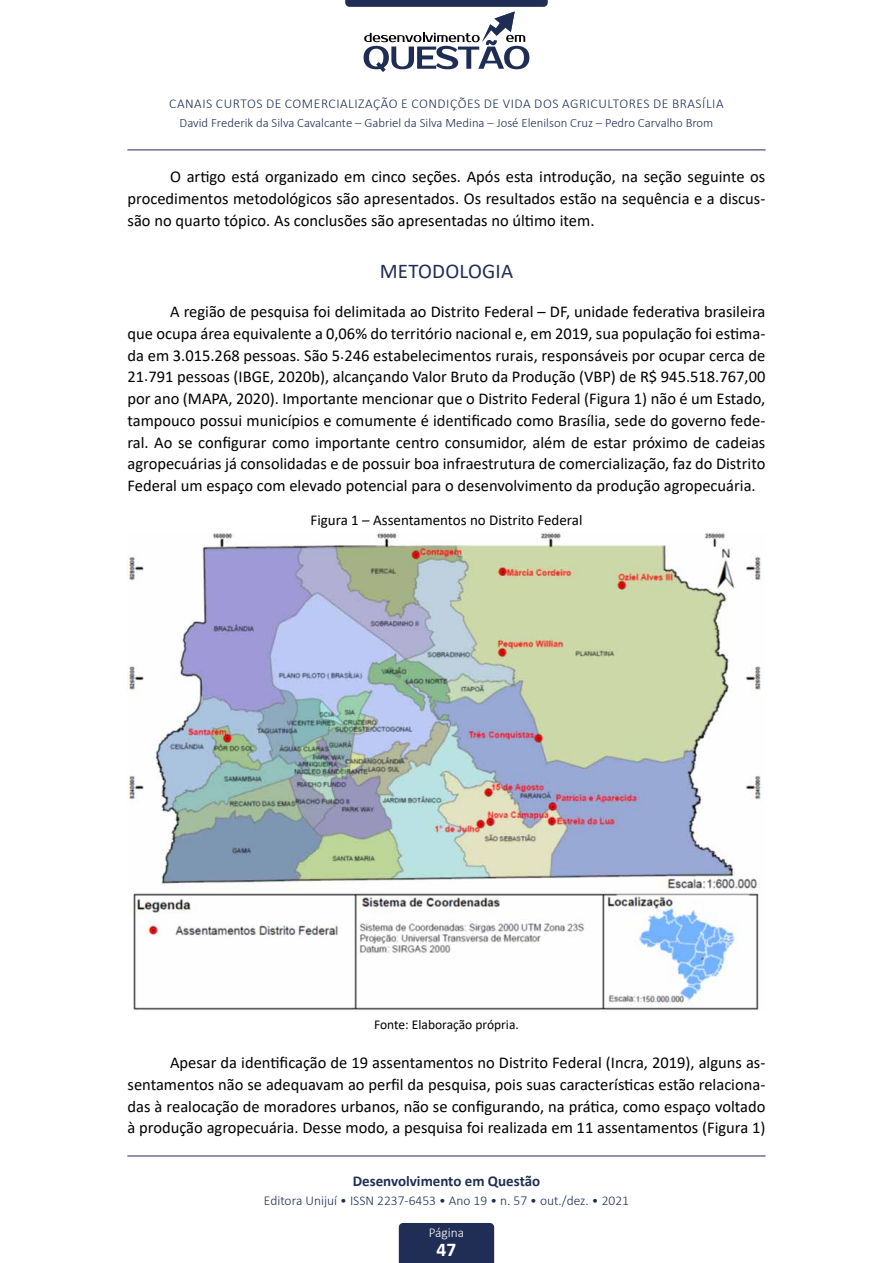
<style>
.page{position:relative;width:893px;height:1263px;background:#fff}
.page>*{position:absolute;margin:0;border:0;box-sizing:border-box;transform-origin:0 0}
.t1{font:21px "Calibri";letter-spacing:.01em;color:#202e55}
.t2{font:700 19.5px "Calibri";color:#fff}
.t3{font:16.5px/21.8px "Calibri";color:#000;text-align:justify}
.t4{font:15px "Calibri";color:#000}
.t5{font:700 15px "Calibri";color:#202e55}
.t6{font:300 13.5px "Calibri";letter-spacing:.035em;color:#202e55}
.t7{font:300 13.5px "Calibri";color:#202e55}
.t8{font:13.5px "Calibri";color:#000}
.t9{font:300 13.5px "Calibri";color:#fff}
.t10{font:300 12.75px "Calibri";color:#202e55}
</style>
<div class="page">
<svg style="left:345px;top:0;width:203px;height:72px"></svg>
<hr style="left:127px;top:150px;width:639px;height:1px;background:#202e55">
<div style="left:399px;top:1223px;width:95px;height:40px;background:#202e55"></div>
<hr style="left:127px;top:1155px;width:639px;height:1px;background:#202e55">
<img style="left:128px;top:533px;width:634px;height:478px">
<p class="t6" style="left:169px;top:95px;width:556px">CANAIS CURTOS DE COMERCIALIZAÇÃO E CONDIÇÕES DE VIDA DOS AGRICULTORES DE BRASÍLIA</p>
<p class="t10" style="left:180px;top:115px;width:535px">David Frederik da Silva Cavalcante – Gabriel da Silva Medina – José Elenilson Cruz – Pedro Carvalho Brom</p>
<p class="t3" style="left:128px;top:166px;width:639px;text-indent:43px">O artigo está organizado em cinco seções. Após esta introdução, na seção seguinte os procedimentos metodológicos são apresentados. Os resultados estão na sequência e a discus&shy;são no quarto tópico. As conclusões são apresentadas no último item.</p>
<p class="t1" style="left:380px;top:257px;width:135px">METODOLOGIA</p>
<p class="t3" style="left:128px;top:300px;width:639px;text-indent:43px">A região de pesquisa foi delimitada ao Distrito Federal – DF, unidade federativa brasileira que ocupa área equivalente a 0,06% do território nacional e, em 2019, sua população foi estima&shy;da em 3.015.268 pessoas. São 5.246 estabelecimentos rurais, responsáveis por ocupar cerca de 21.791 pessoas (IBGE, 2020b), alcançando Valor Bruto da Produção (VBP) de R$ 945.518.767,00 por ano (MAPA, 2020). Importante mencionar que o Distrito Federal (Figura 1) não é um Estado, tampouco possui municípios e comumente é identificado como Brasília, sede do governo fede&shy;ral. Ao se configurar como importante centro consumidor, além de estar próximo de cadeias agropecuárias já consolidadas e de possuir boa infraestrutura de comercialização, faz do Distrito Federal um espaço com elevado potencial para o desenvolvimento da produção agropecuária.</p>
<p class="t4" style="left:310px;top:509px;width:273px">Figura 1 – Assentamentos no Distrito Federal</p>
<p class="t8" style="left:374px;top:1015px;width:146px">Fonte: Elaboração própria.</p>
<p class="t3" style="left:128px;top:1051px;width:639px;text-indent:43px">Apesar da identificação de 19 assentamentos no Distrito Federal (Incra, 2019), alguns as&shy;sentamentos não se adequavam ao perfil da pesquisa, pois suas características estão relaciona&shy;das à realocação de moradores urbanos, não se configurando, na prática, como espaço voltado à produção agropecuária. Desse modo, a pesquisa foi realizada em 11 assentamentos (Figura 1)</p>
<p class="t5" style="left:353px;top:1170px;width:189px">Desenvolvimento em Questão</p>
<p class="t7" style="left:264px;top:1192px;width:367px">Editora Unijuí • ISSN 2237-6453 • Ano 19 • n. 57 • out./dez. • 2021</p>
<p class="t9" style="left:429px;top:1224px;width:37px">Página</p>
<p class="t2" style="left:437px;top:1236px;width:21px">47</p>
</div>
